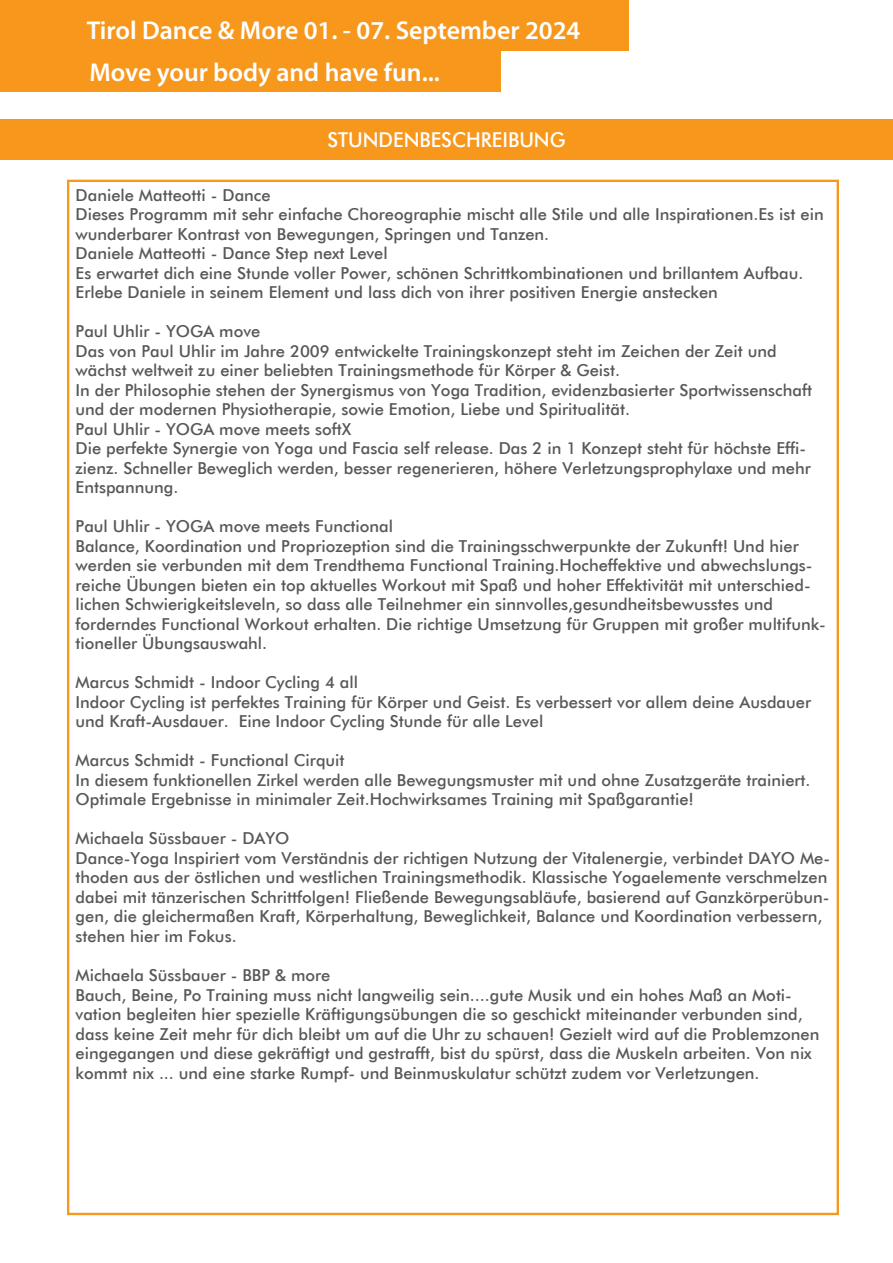
<style>
.page{position:relative;width:893px;height:1263px;background:#fff}
.page>*{position:absolute;margin:0;border:0;box-sizing:border-box;transform-origin:0 0}
.t1{font:600 25.8px "Myriad Pro";color:#fff}
.t2{font:500 20.55px "Futura BT";color:#fff;scale:.96 1}
.t3{font:500 16.5px/19.5px "Futura BT";color:#57585a}
</style>
<div class="page">
<div style="left:0;top:50px;width:501px;height:42px;background:#f7981d"></div>
<div style="left:0;top:0;width:628px;height:50px;background:#f7981d"></div>
<div style="left:0;top:119px;width:893px;height:40px;background:#f7981d"></div>
<h1 class="t1" style="left:87px;top:14px;width:495px">Tirol Dance &amp; More 01. - 07. September 2024</h1>
<h1 class="t1" style="left:89px;top:55px;width:352px">Move your body and have fun...</h1>
<p class="t2" style="left:327px;top:127px;width:250px">Stundenbeschreibung</p>
<p class="t3" style="left:76px;top:185px;width:750px">Daniele Matteotti - Dance<br>Dieses Programm mit sehr einfache Choreographie mischt alle Stile und alle Inspirationen.Es ist ein wunderbarer Kontrast von Bewegungen, Springen und Tanzen.<br>Daniele Matteotti - Dance Step next Level<br>Es erwartet dich eine Stunde voller Power, schönen Schrittkombinationen und brillantem Aufbau.<br>Erlebe Daniele in seinem Element und lass dich von ihrer positiven Energie anstecken</p>
<p class="t3" style="left:76px;top:322px;width:114px">Paul Uhlir - YOGA</p>
<p class="t3" style="left:76px;top:322px;width:738px;text-indent:144px">move<br>Das von Paul U hlir im Jahre 2009 entwickelte Trainingskonzept steht im Zeichen der Zeit und wächst weltweit zu einer beliebten Trainingsmethode für Körper &amp; Geist.<br>I n der Philosophie stehen der Synergismus von Yoga Tradition, evidenzbasierter Sportwissenschaft und der modernen Physiotherapie, sowie Emotion, Liebe und Spiritualität.<br>Paul Uhlir - YOGA</p>
<p class="t3" style="left:76px;top:419px;width:737px;text-indent:144px">move meets softX<br>Die perfekte Synergie von Yoga und Fascia self release. Das 2 in 1 Konzept steht für höchste Effi&shy;zienz. Schneller Beweglich werden, besser regenerieren, höhere Verletzungsprophylaxe und mehr Entspannung.</p>
<p class="t3" style="left:76px;top:517px;width:114px">Paul Uhlir - YOGA</p>
<p class="t3" style="left:76px;top:517px;width:752px;text-indent:144px">move meets Functional<br>Balance, Koordination und Propriozeption sind die Trainingsschwerpunkte der Zukunft! U nd hier werden sie verbunden mit dem Trendthema Functional Training.Hocheffektive und abwechslungs&shy;reiche Ü bungen bieten ein top aktuelles Workout mit Spaß und hoher Effektivität mit unterschied&shy;lichen Schwierigkeitsleveln, so dass alle Teilnehmer ein sinnvolles,gesundheitsbewusstes und forderndes Functional Workout erhalten. Die richtige U msetzung für Gruppen mit großer multifunk&shy;tioneller Ü bungsauswahl.</p>
<p class="t3" style="left:76px;top:673px;width:737px">Marcus Schmidt - Indoor Cycling 4 all<br>I ndoor Cycling ist perfektes Training für Körper und Geist. Es verbessert vor allem deine Ausdauer und Kraft-Ausdauer. Eine I ndoor Cycling Stunde für alle Level</p>
<p class="t3" style="left:76px;top:751px;width:736px">Marcus Schmidt - Functional Cirquit<br>I n diesem funktionellen Zirkel werden alle Bewegungsmuster mit und ohne Zusatzgeräte trainiert.<br>Optimale Ergebnisse in minimaler Zeit.Hochwirksames Training mit Spaßgarantie!</p>
<p class="t3" style="left:76px;top:829px;width:756px">Michaela Süssbauer - DAYO<br>Dance-Yoga I nspiriert vom Verständnis der richtigen N utzung der Vitalenergie, verbindet DAYO Me&shy;thoden aus der östlichen und westlichen Trainingsmethodik. Klassische Yogaelemente verschmelzen dabei mit tänzerischen Schrittfolgen! Fließende Bewegungsabläufe, basierend auf Ganzkörperübun&shy;gen, die gleichermaßen Kraft, Körperhaltung, Beweglichkeit, Balance und Koordination verbessern, stehen hier im Fokus.</p>
<p class="t3" style="left:76px;top:965px;width:745px">Michaela Süssbauer - BBP &amp; more<br>Bauch, Beine, Po Training muss nicht langweilig sein....gute Musik und ein hohes Maß an Moti&shy;vation begleiten hier spezielle Kräftigungsübungen die so geschickt miteinander verbunden sind, dass keine Zeit mehr für dich bleibt um auf die U hr zu schauen! Gezielt wird auf die Problemzonen eingegangen und diese gekräftigt und gestrafft, bist du spürst, dass die Muskeln arbeiten. Von nix kommt nix ... und eine starke Rumpf- und Beinmuskulatur schützt zudem vor Verletzungen.</p>
</div>
